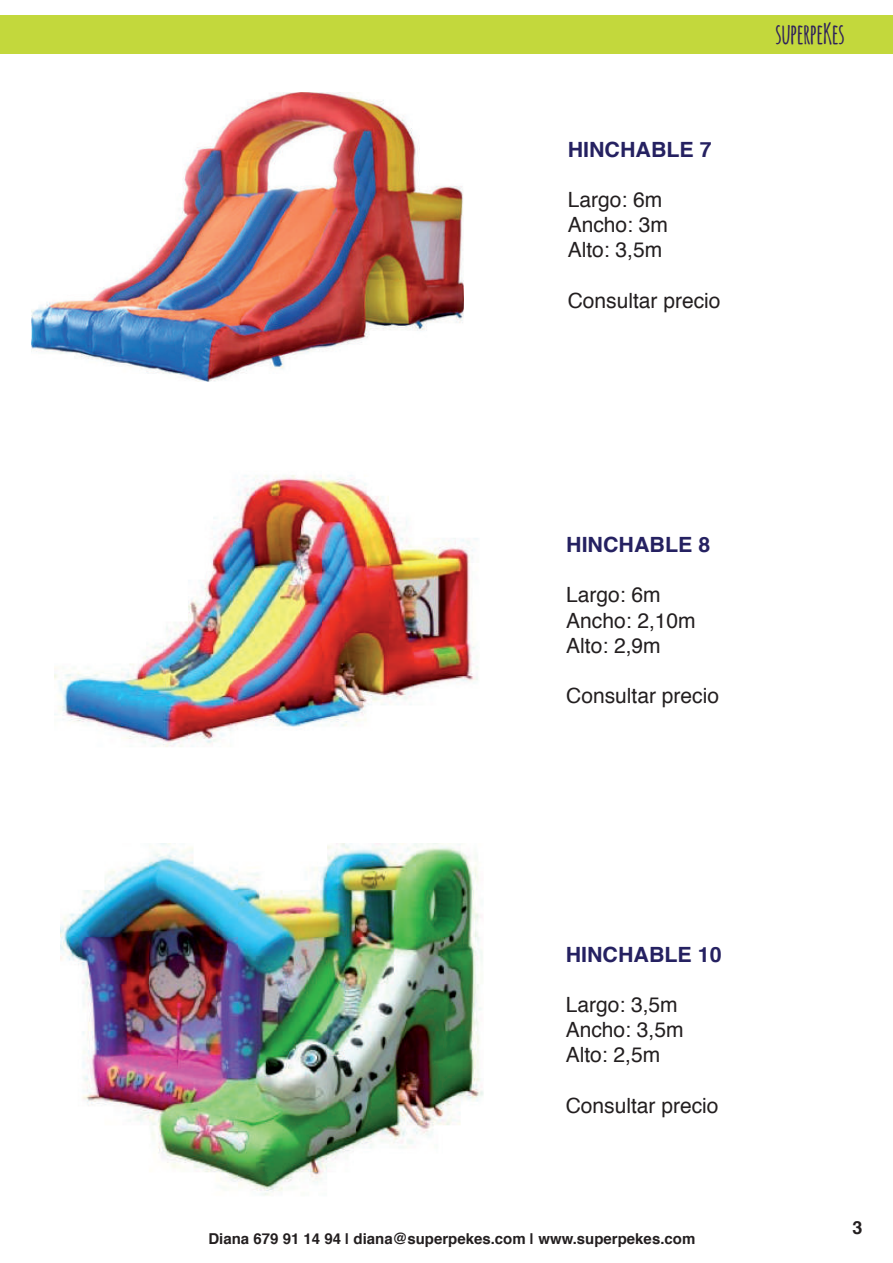
<style>
.page{position:relative;width:893px;height:1263px;background:#fff}
.page>*{position:absolute;margin:0;border:0;box-sizing:border-box;transform-origin:0 0}
.t1{font:700 28.2px "Amatic";color:#2f215b}
.t2{font:21px/25.2px "Helvetica";color:#231f20}
.t3{font:700 21px "Helvetica";color:#252161}
.t4{font:700 18px "Helvetica";color:#231f20}
.t5{font:700 15px "Helvetica";color:#231f20}
</style>
<div class="page">
<div style="left:0;top:15px;width:893px;height:38px;background:#c3d83c"></div>
<img style="left:54px;top:475px;width:424px;height:272px">
<img style="left:60px;top:843px;width:424px;height:352px">
<img style="left:32px;top:93px;width:432px;height:288px">
<p class="t3" style="left:568px;top:132px;width:146px">HINCHABLE 7</p>
<p class="t2" style="left:568px;top:188px;width:102px">Largo: 6m<br>Ancho: 3m<br>Alto: 3,5m</p>
<p class="t2" style="left:568px;top:288px;width:154px">Consultar precio</p>
<h1 class="t1" style="left:776px;top:14px;width:70px">superpeKes</h1>
<p class="t3" style="left:566px;top:528px;width:146px">HINCHABLE 8</p>
<p class="t2" style="left:566px;top:583px;width:131px">Largo: 6m<br>Ancho: 2,10m<br>Alto: 2,9m</p>
<p class="t2" style="left:566px;top:684px;width:154px">Consultar precio</p>
<p class="t3" style="left:566px;top:937px;width:157px">HINCHABLE 10</p>
<p class="t2" style="left:566px;top:993px;width:119px">Largo: 3,5m<br>Ancho: 3,5m<br>Alto: 2,5m</p>
<p class="t2" style="left:566px;top:1093px;width:154px">Consultar precio</p>
<p class="t5" style="left:208px;top:1227px;width:488px">Diana 679 91 14 94 | diana@superpekes.com | www.superpekes.com</p>
<p class="t4" style="left:852px;top:1213px;width:12px">3</p>
</div>
